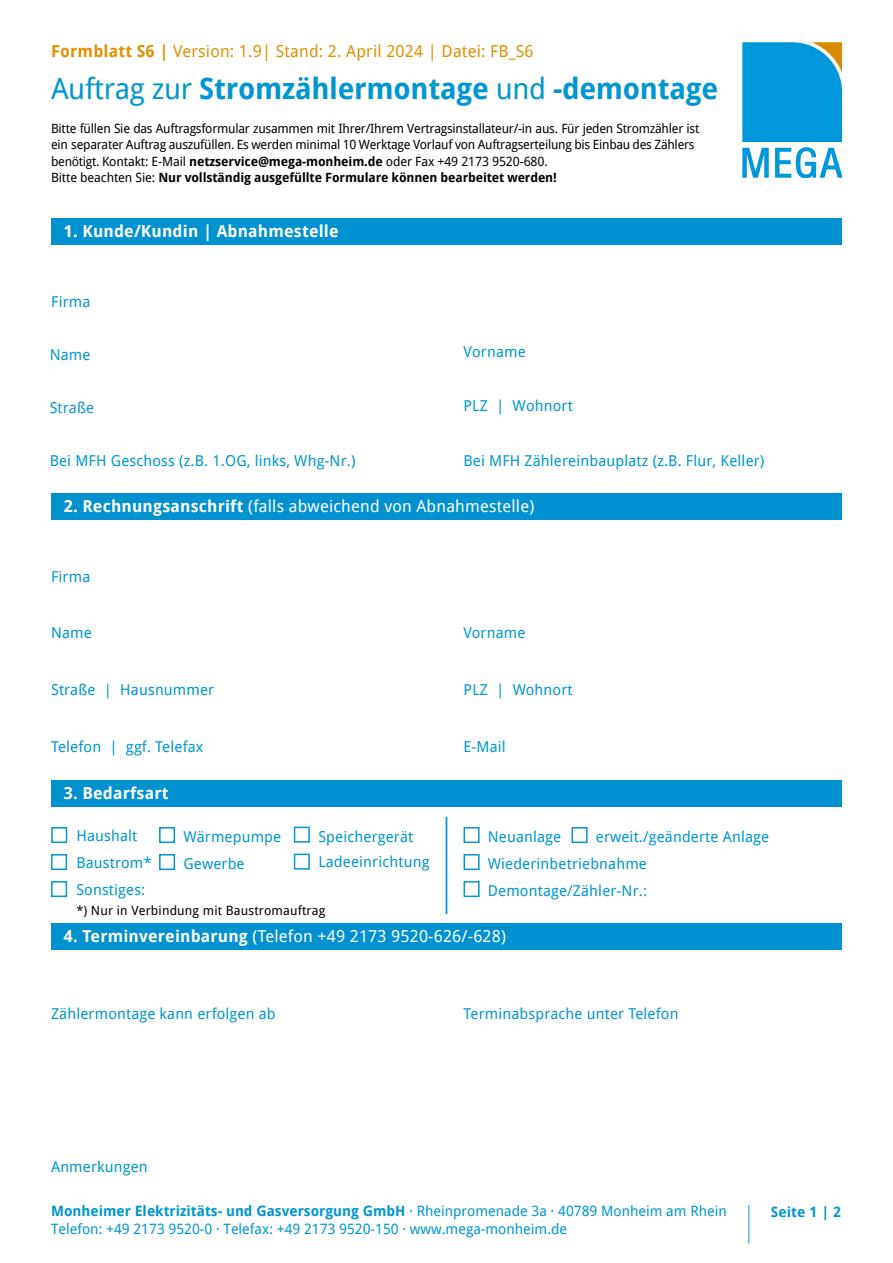
<style>
.page{position:relative;width:893px;height:1263px;background:#fff}
.page>*{position:absolute;margin:0;border:0;box-sizing:border-box;transform-origin:0 0}
.t1{font:700 29.25px "Droid Sans";letter-spacing:-.01em;color:#0096d2}
.t2{font:16.5px "Droid Sans";letter-spacing:.01em;color:#fff}
.t3{font:16.5px "Droid Sans";letter-spacing:.01em;color:#e29000}
.t4{font:700 16.5px "Droid Sans";letter-spacing:.01em;color:#fff}
.t5{font:15px/27px "Droid Sans";letter-spacing:.01em;color:#0096d2}
.t6{font:700 14.25px "Droid Sans";color:#0096d2}
.t7{font:14.25px "Droid Sans";color:#0096d2}
.t8{font:12.75px/16.5px "Droid Sans";letter-spacing:-.02em;color:#000}
.t9{font:12.75px "Droid Sans";letter-spacing:.01em;color:#000}
.s1{font-weight:700}
.s2{font-weight:400}
</style>
<div class="page">
<hr style="left:748px;top:1205px;width:1px;height:38px;background:#0096d2">
<svg style="left:51px;top:826px;width:537px;height:72px"></svg>
<svg style="left:742px;top:42px;width:100px;height:136px"></svg>
<div style="left:51px;top:219px;width:791px;height:26px;background:#0092d0"></div>
<div style="left:51px;top:493px;width:791px;height:27px;background:#0092d0"></div>
<div style="left:51px;top:780px;width:791px;height:27px;background:#0092d0"></div>
<div style="left:51px;top:923px;width:791px;height:27px;background:#0092d0"></div>
<hr style="left:446px;top:817px;width:1px;height:97px;background:#0095d6">
<div style="left:294px;top:827px;width:16px;height:16px;border:2px solid #0096d2"></div>
<div style="left:294px;top:854px;width:16px;height:16px;border:2px solid #0096d2"></div>
<p class="t3" style="left:51px;top:39px;width:484px"><span class="s1">Formblatt S6 |</span> Version: 1.9| Stand: 2. April 2024 | Datei: FB_S6</p>
<p class="t1" style="left:51px;top:68px;width:669px"><span class="s2">Auftrag zur</span> Stromzählermontage <span class="s2">und</span> -demontage</p>
<p class="t8" style="left:51px;top:119px;width:650px">Bitte füllen Sie das Auftragsformular zusammen mit Ihrer/Ihrem Vertragsinstallateur/-in aus. Für jeden Stromzähler ist ein separater Auftrag auszufüllen. Es werden minimal 10 Werktage Vorlauf von Auftragserteilung bis Einbau des Zählers benötigt. Kontakt: E-Mail <span class="s1">netzservice@mega-monheim.de</span> oder Fax +49 2173 9520-680.<br>Bitte beachten Sie: <span class="s1">Nur vollständig ausgefüllte Formulare können bearbeitet werden!</span></p>
<p class="t4" style="left:64px;top:219px;width:276px">1. Kunde/Kundin | Abnahmestelle</p>
<p class="t5" style="left:51px;top:288px;width:41px">Firma</p>
<p class="t5" style="left:50px;top:341px;width:42px">Name</p>
<p class="t5" style="left:463px;top:337px;width:64px">Vorname</p>
<p class="t5" style="left:463px;top:392px;width:111px">PLZ | Wohnort</p>
<p class="t5" style="left:463px;top:447px;width:303px">Bei MFH Zählereinbauplatz (z.B. Flur, Keller)</p>
<p class="t2" style="left:64px;top:494px;width:472px"><span class="s1">2. Rechnungsanschrift</span> (falls abweichend von Abnahmestelle)</p>
<p class="t5" style="left:50px;top:394px;width:46px">Straße</p>
<p class="t5" style="left:50px;top:447px;width:307px">Bei MFH Geschoss (z.B. 1.OG, links, Whg-Nr.)</p>
<p class="t5" style="left:51px;top:563px;width:41px">Firma</p>
<p class="t5" style="left:51px;top:618px;width:42px">Name</p>
<p class="t5" style="left:464px;top:618px;width:63px">Vorname</p>
<p class="t5" style="left:51px;top:675px;width:165px">Straße | Hausnummer</p>
<p class="t5" style="left:464px;top:675px;width:111px">PLZ | Wohnort</p>
<p class="t5" style="left:51px;top:732px;width:154px">Telefon | ggf. Telefax</p>
<p class="t5" style="left:464px;top:732px;width:44px">E-Mail</p>
<p class="t4" style="left:64px;top:781px;width:106px">3. Bedarfsart</p>
<p class="t5" style="left:183px;top:822px;width:99px">Wärmepumpe</p>
<p class="t5" style="left:488px;top:822px;width:75px">Neuanlage</p>
<p class="t5" style="left:596px;top:822px;width:175px">erweit./geänderte Anlage</p>
<p class="t5" style="left:183px;top:849px;width:63px">Gewerbe</p>
<p class="t5" style="left:76px;top:822px;width:77px">Haushalt<br>Baustrom*<br>Sonstiges:</p>
<p class="t9" style="left:76px;top:902px;width:250px">*) Nur in Verbindung mit Baustromauftrag</p>
<p class="t2" style="left:64px;top:924px;width:444px"><span class="s1">4. Terminvereinbarung</span> (Telefon +49 2173 9520-626/-628)</p>
<p class="t5" style="left:318px;top:823px;width:113px;line-height:25.5px">Speichergerät<br>Ladeeinrichtung</p>
<p class="t5" style="left:488px;top:849px;width:161px">Wiederinbetriebnahme<br>Demontage/Zähler-Nr.:</p>
<p class="t5" style="left:51px;top:1000px;width:226px">Zählermontage kann erfolgen ab</p>
<p class="t5" style="left:464px;top:1000px;width:216px">Terminabsprache unter Telefon</p>
<p class="t5" style="left:51px;top:1153px;width:98px">Anmerkungen</p>
<p class="t6" style="left:51px;top:1200px;width:677px">Monheimer Elektrizitäts- und Gasversorgung GmbH <span class="s2">· Rheinpromenade 3a · 40789 Monheim am Rhein</span></p>
<p class="t6" style="left:771px;top:1201px;width:72px">Seite 1 | 2</p>
<p class="t7" style="left:51px;top:1218px;width:518px">Telefon: +49 2173 9520-0 · Telefax: +49 2173 9520-150 · www.mega-monheim.de</p>
</div>
